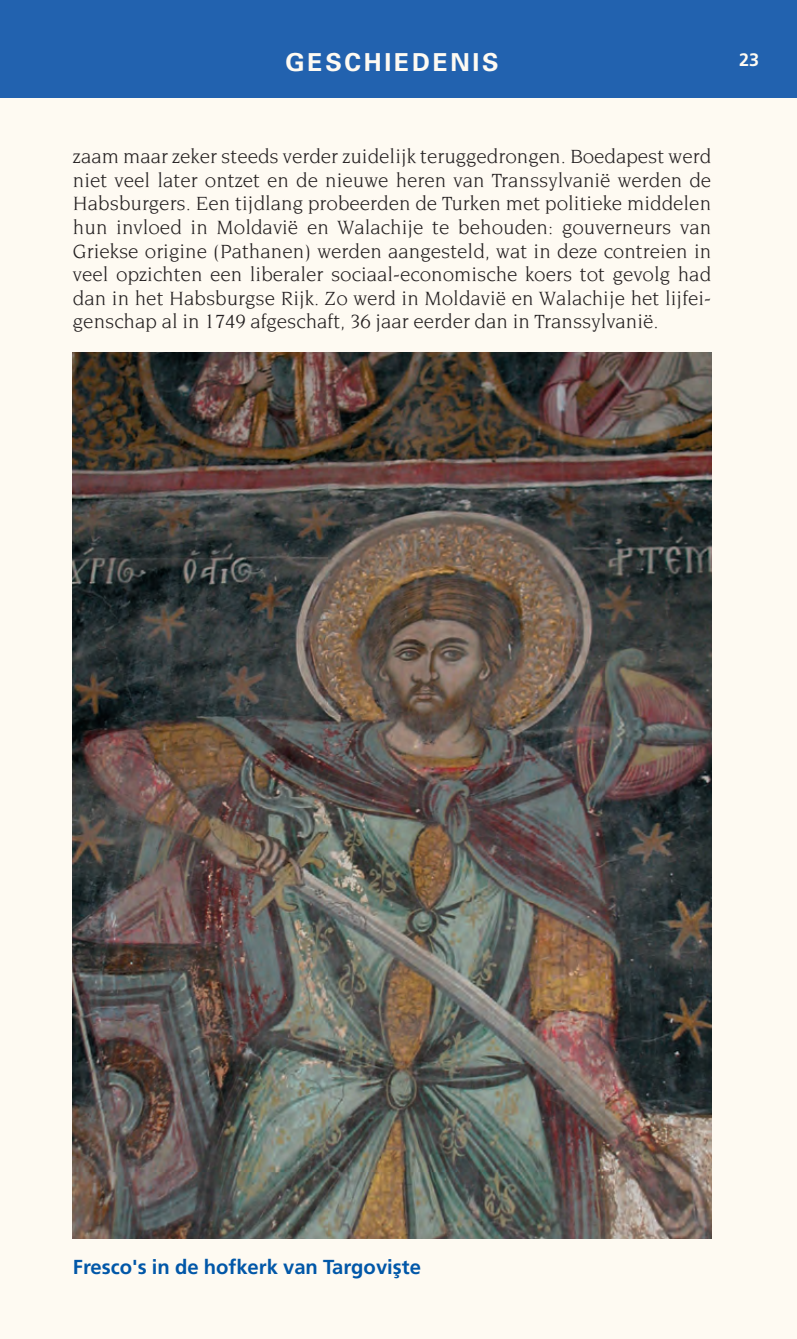
<style>
.page{position:relative;width:797px;height:1339px;background:#fff}
.page>*{position:absolute;margin:0;border:0;box-sizing:border-box;transform-origin:0 0}
.t1{font:700 24.75px "Univers";letter-spacing:.11em;color:#fefaf2}
.t2{font:20.7px/23.6px "Novarese";color:#231f20;text-align:justify}
.t3{font:700 20.25px "Frutiger";color:#0157a8}
.t4{font:700 18px "Frutiger";color:#fefaf2}
.s1{font-family:"Fruti Dia"}
</style>
<div class="page">
<img style="left:0;top:0;width:796px;height:1339px">
<p class="t1" style="left:285px;top:53px;width:215px">GESCHIEDENIS</p>
<p class="t4" style="left:739px;top:52px;width:22px">23</p>
<p class="t2" style="left:73px;top:146px;width:639px">zaam maar zeker steeds verder zuidelijk teruggedrongen. Boedapest werd niet veel later ontzet en de nieuwe heren van Transsylvanië werden de Habsburgers. Een tijdlang probeerden de Turken met politieke middelen hun invloed in Moldavië en Walachije te behouden: gouverneurs van Griekse origine (Pathanen) werden aangesteld, wat in deze contreien in veel opzichten een liberaler sociaal-economische koers tot gevolg had dan in het Habsburgse Rijk. Zo werd in Moldavië en Walachije het lijfei&shy;genschap al in 1749 afgeschaft, 36 jaar eerder dan in Transsylvanië.</p>
<p class="t3" style="left:73px;top:1258px;width:349px">Fresco's in de hofkerk van Targovi<span class="s1">s</span>te</p>
</div>
